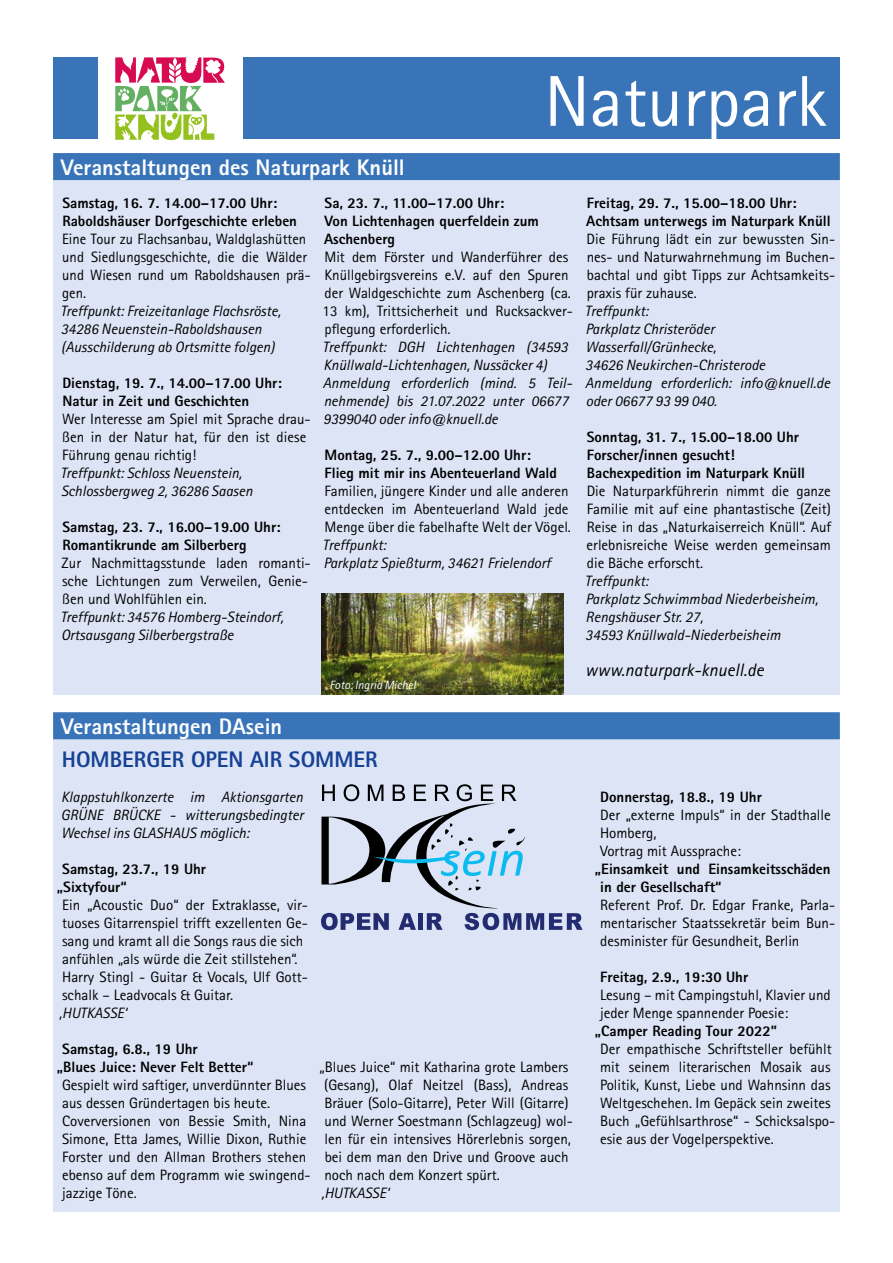
<style>
.page{position:relative;width:893px;height:1263px;background:#fff}
.page>*{position:absolute;margin:0;border:0;box-sizing:border-box;transform-origin:0 0}
.t1{font:72px "Rotis Sans Serif";color:#fff}
.t2{font:800 22.5px "Rotis Sans Serif";color:#fff}
.t3{font:800 22.5px "Rotis Sans Serif";color:#164194}
.t4{font:italic 18px "Rotis Sans Serif";color:#000}
.t5{font:15px/18px "Rotis Sans Serif";color:#000}
.t6{font:italic 15px/18px "Rotis Sans Serif";color:#000}
.t7{font:800 15px/18px "Rotis Sans Serif";color:#000}
.t8{font:italic 12px "Rotis Sans Serif";color:#fff}
</style>
<div class="page">
<div style="left:53px;top:57px;width:787px;height:82px;background:#3974b9"></div>
<div style="left:53px;top:153px;width:787px;height:541px;background:#dce4f5"></div>
<div style="left:53px;top:153px;width:787px;height:27px;background:#3974b9"></div>
<div style="left:53px;top:712px;width:787px;height:500px;background:#dce4f5"></div>
<div style="left:53px;top:712px;width:787px;height:27px;background:#3974b9"></div>
<svg style="left:321px;top:784px;width:262px;height:146px"></svg>
<img style="left:321px;top:594px;width:242px;height:100px">
<div style="left:98px;top:54px;width:144px;height:89px;background:#fff"></div>
<svg style="left:115px;top:57px;width:110px;height:83px"></svg>
<h1 class="t1" style="left:544px;top:59px;width:284px">Naturpark</h1>
<h2 class="t2" style="left:61px;top:153px;width:345px">Veranstaltungen des Naturpark Knüll</h2>
<p class="t7" style="left:62px;top:194px;width:236px">Samstag, 16. 7. 14.00–17.00 Uhr:<br>Raboldshäuser Dorfgeschichte erleben</p>
<p class="t5" style="left:62px;top:230px;width:250px">Eine Tour zu Flachsanbau, Waldglashütten und Siedlungsgeschichte, die die Wälder und Wiesen rund um Raboldshausen prä&shy;gen.</p>
<p class="t6" style="left:60px;top:302px;width:222px">Treffpunkt: Freizeitanlage Flachsröste,<br>34286 Neuenstein-Raboldshausen (Ausschilderung ab Ortsmitte folgen)</p>
<p class="t7" style="left:62px;top:374px;width:221px">Dienstag, 19. 7., 14.00–17.00 Uhr:<br>Natur in Zeit und Geschichten</p>
<p class="t5" style="left:62px;top:410px;width:250px">Wer Interesse am Spiel mit Sprache drau&shy;ßen in der Natur hat, für den ist diese<br>Führung genau richtig!</p>
<p class="t6" style="left:60px;top:464px;width:194px">Treffpunkt: Schloss Neuenstein,<br>Schlossbergweg 2, 36286 Saasen</p>
<p class="t7" style="left:62px;top:518px;width:220px">Samstag, 23. 7., 16.00–19.00 Uhr:<br>Romantikrunde am Silberberg</p>
<p class="t5" style="left:62px;top:554px;width:251px">Zur Nachmittagsstunde laden romanti&shy;sche Lichtungen zum Verweilen, Genie&shy;ßen und Wohlfühlen ein.</p>
<p class="t6" style="left:60px;top:608px;width:225px">Treffpunkt: 34576 Homberg-Steindorf,<br>Ortsausgang Silberbergstraße</p>
<p class="t7" style="left:324px;top:194px;width:216px">Sa, 23. 7., 11.00–17.00 Uhr:<br>Von Lichtenhagen querfeldein zum<br>Aschenberg</p>
<p class="t5" style="left:323px;top:248px;width:252px">Mit dem Förster und Wanderführer des Knüllgebirgsvereins e.V. auf den Spuren der Waldgeschichte zum Aschenberg (ca.<br>13 km), Trittsicherheit und Rucksackver&shy;pflegung erforderlich.</p>
<p class="t6" style="left:323px;top:338px;width:251px">Treffpunkt: DGH Lichtenhagen (34593<br>Knüllwald-Lichtenhagen, Nussäcker 4)<br>Anmeldung erforderlich (mind. 5 Teil&shy;nehmende) bis 21.07.2022 unter 06677<br>9399040 oder info@knuell.de</p>
<p class="t7" style="left:325px;top:446px;width:234px">Montag, 25. 7., 9.00–12.00 Uhr:<br>Flieg mit mir ins Abenteuerland Wald</p>
<p class="t5" style="left:324px;top:482px;width:248px">Familien, jüngere Kinder und alle anderen entdecken im Abenteuerland Wald jede<br>Menge über die fabelhafte Welt der Vögel.</p>
<p class="t6" style="left:323px;top:536px;width:229px">Treffpunkt:<br>Parkplatz Spießturm, 34621 Frielendorf</p>
<p class="t8" style="left:329px;top:678px;width:88px">Foto: Ingrid Michel</p>
<h2 class="t2" style="left:61px;top:712px;width:223px">Veranstaltungen DAsein</h2>
<h2 class="t3" style="left:62px;top:745px;width:317px">HOMBERGER OPEN AIR SOMMER</h2>
<p class="t6" style="left:61px;top:788px;width:244px;text-align:justify">Klappstuhlkonzerte im Aktionsgarten GRÜNE BRÜCKE - witterungsbedingter Wechsel ins GLASHAUS möglich:</p>
<p class="t7" style="left:57px;top:860px;width:151px;text-indent:5px">Samstag, 23.7., 19 Uhr „Sixtyfour“</p>
<p class="t5" style="left:62px;top:896px;width:247px">Ein „Acoustic Duo“ der Extraklasse, vir&shy;tuoses Gitarrenspiel trifft exzellenten Ge&shy;sang und kramt all die Songs raus die sich anfühlen „als würde die Zeit stillstehen“.<br>Harry Stingl - Guitar &amp; Vocals, Ulf Gott&shy;schalk – Leadvocals &amp; Guitar.</p>
<p class="t6" style="left:59px;top:1004px;width:69px">‚HUTKASSE‘</p>
<p class="t7" style="left:57px;top:1040px;width:198px;text-indent:5px">Samstag, 6.8., 19 Uhr<br>„Blues Juice: Never Felt Better“</p>
<p class="t5" style="left:62px;top:1076px;width:250px">Gespielt wird saftiger, unverdünnter Blues aus dessen Gründertagen bis heute.<br>Coverversionen von Bessie Smith, Nina Simone, Etta James, Willie Dixon, Ruthie Forster und den Allman Brothers stehen ebenso auf dem Programm wie swingend&shy;jazzige Töne.</p>
<p class="t5" style="left:324px;top:1058px;width:250px;text-indent:-5px">„Blues Juice“ mit Katharina grote Lambers (Gesang), Olaf Neitzel (Bass), Andreas Bräuer (Solo-Gitarre), Peter Will (Gitarre) und Werner Soestmann (Schlagzeug) wol&shy;len für ein intensives Hörerlebnis sorgen, bei dem man den Drive und Groove auch noch nach dem Konzert spürt.</p>
<p class="t6" style="left:321px;top:1184px;width:69px">‚HUTKASSE‘</p>
<p class="t7" style="left:586px;top:194px;width:246px">Freitag, 29. 7., 15.00–18.00 Uhr:<br>Achtsam unterwegs im Naturpark Knüll</p>
<p class="t5" style="left:587px;top:230px;width:250px;text-align:justify">Die Führung lädt ein zur bewussten Sin&shy;nes- und Naturwahrnehmung im Buchen&shy;bachtal und gibt Tipps zur Achtsamkeits&shy;praxis für zuhause.</p>
<p class="t6" style="left:585px;top:302px;width:247px">Treffpunkt:<br>Parkplatz Christeröder<br>Wasserfall/Grünhecke,<br>34626 Neukirchen-Christerode<br>Anmeldung erforderlich: info@knuell.de oder 06677 93 99 040.</p>
<p class="t7" style="left:587px;top:428px;width:220px">Sonntag, 31. 7., 15.00–18.00 Uhr<br>Forscher/innen gesucht!<br>Bachexpedition im Naturpark Knüll</p>
<p class="t5" style="left:587px;top:482px;width:246px;text-align:justify">Die Naturparkführerin nimmt die ganze Familie mit auf eine phantastische (Zeit)<br>Reise in das „Naturkaiserreich Knüll“. Auf erlebnisreiche Weise werden gemeinsam die Bäche erforscht.</p>
<p class="t6" style="left:585px;top:572px;width:235px">Treffpunkt:<br>Parkplatz Schwimmbad Niederbeisheim,<br>Rengshäuser Str. 27,<br>34593 Knüllwald-Niederbeisheim</p>
<p class="t4" style="left:585px;top:660px;width:180px">www.naturpark-knuell.de</p>
<p class="t7" style="left:600px;top:788px;width:163px">Donnerstag, 18.8., 19 Uhr</p>
<p class="t5" style="left:600px;top:806px;width:232px">Der „externe Impuls“ in der Stadthalle<br>Homberg,<br>Vortrag mit Aussprache:</p>
<p class="t7" style="left:600px;top:860px;width:232px;text-indent:-5px">„Einsamkeit und Einsamkeitsschäden in der Gesellschaft“</p>
<p class="t5" style="left:600px;top:896px;width:237px;text-align:justify">Referent Prof. Dr. Edgar Franke, Parla&shy;mentarischer Staatssekretär beim Bun&shy;desminister für Gesundheit, Berlin</p>
<p class="t7" style="left:600px;top:968px;width:150px">Freitag, 2.9., 19:30 Uhr</p>
<p class="t5" style="left:600px;top:986px;width:232px">Lesung – mit Campingstuhl, Klavier und jeder Menge spannender Poesie:</p>
<p class="t7" style="left:595px;top:1022px;width:184px">„Camper Reading Tour 2022”</p>
<p class="t5" style="left:600px;top:1040px;width:237px">Der empathische Schriftsteller befühlt mit seinem literarischen Mosaik aus Politik, Kunst, Liebe und Wahnsinn das Weltgeschehen. Im Gepäck sein zweites Buch „Gefühlsarthrose“ - Schicksalspo&shy;esie aus der Vogelperspektive.</p>
</div>
